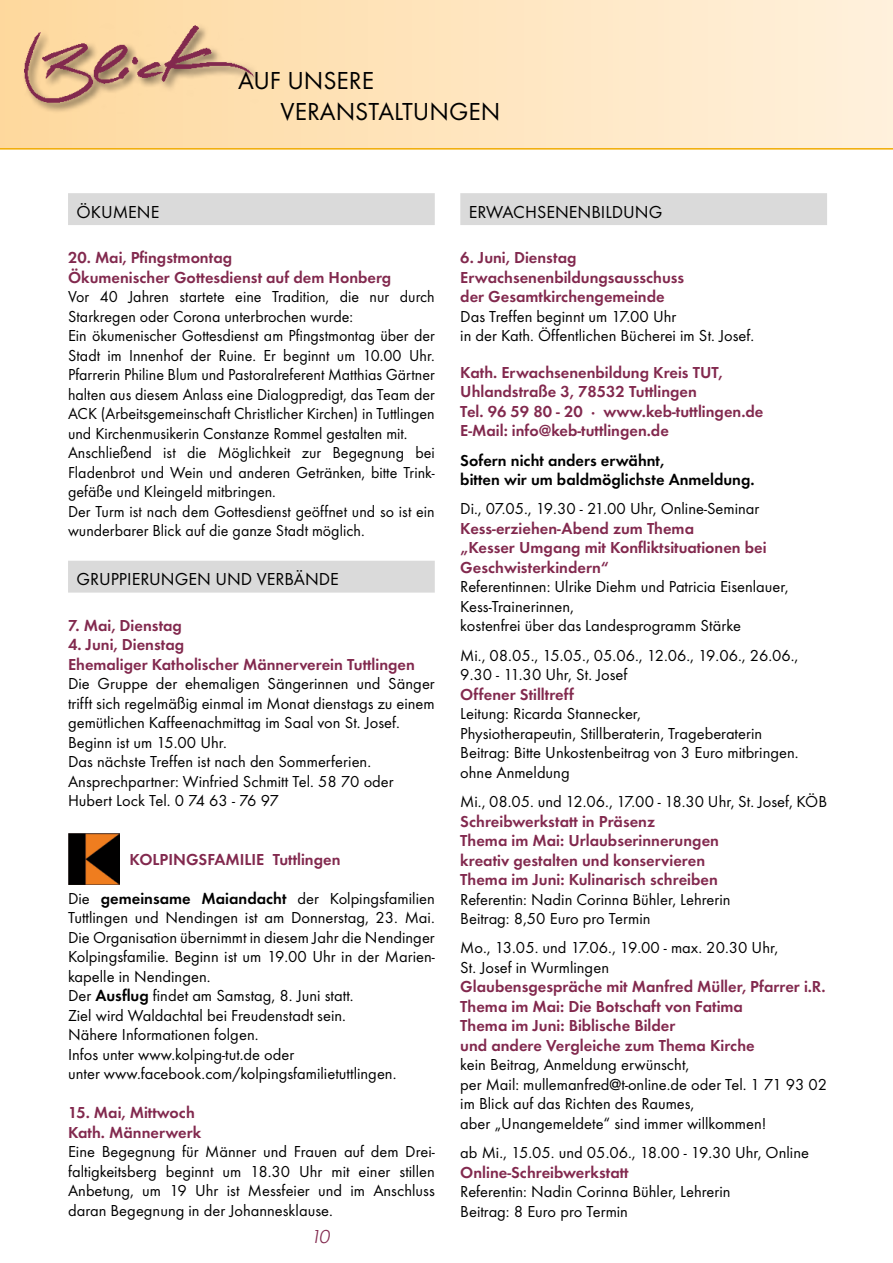
<style>
.page{position:relative;width:893px;height:1263px;background:#fff}
.page>*{position:absolute;margin:0;border:0;box-sizing:border-box;transform-origin:0 0}
.t1{font:25.5px/30.6px "Function";color:#000}
.t2{font:18px "Function";color:#000}
.t3{font:italic 300 18px "Limerick";color:#82294e}
.t4{font:16.5px/19.5px "Function";color:#000}
.t5{font:700 16.5px/19.5px "Function";color:#82294e}
.t6{font:700 16.5px/19.5px "Function";color:#000}
.s1{font-weight:700}
</style>
<div class="page">
<div style="left:0;top:0;width:893px;height:149px;background:linear-gradient(to right,#fed89d,#fff1dd)"></div>
<div style="left:22px;top:24px;width:242px;height:90px;background:#000;opacity:.55"></div>
<img style="left:18px;top:5px;width:240px;height:105px">
<hr style="left:0;top:148px;width:893px;height:2px;background:#f1ab00">
<div style="left:68px;top:193px;width:367px;height:32px;background:#dadada"></div>
<div style="left:68px;top:561px;width:367px;height:32px;background:#dadada"></div>
<img style="left:68px;top:833px;width:52px;height:51px">
<div style="left:460px;top:193px;width:367px;height:32px;background:#dadada"></div>
<h1 class="t1" style="left:281px;top:66px;width:221px;text-indent:-43px">AUF UNSERE<br>VERANSTALTUNGEN</h1>
<p class="t2" style="left:77px;top:201px;width:84px">ÖKUMENE</p>
<p class="t5" style="left:68px;top:248px;width:325px">20. Mai, Pfingstmontag<br>Ökumenischer Gottesdienst auf dem Honberg</p>
<p class="t4" style="left:68px;top:287px;width:368px">Vor 40 Jahren startete eine Tradition, die nur durch Starkregen oder Corona unterbrochen wurde:<br>Ein ökumenischer Gottesdienst am Pfingstmontag über der Stadt im Innenhof der Ruine. Er beginnt um 10.00 Uhr.<br>Pfarrerin Philine Blum und Pastoralreferent Matthias Gärtner halten aus diesem Anlass eine Dialogpredigt, das Team der ACK (Arbeitsgemeinschaft Christlicher Kirchen) in Tuttlingen und Kirchenmusikerin Constanze Rommel gestalten mit.<br>Anschließend ist die Möglichkeit zur Begegnung bei Fladenbrot und Wein und anderen Getränken, bitte Trink&shy;gefäße und Kleingeld mitbringen.<br>Der Turm ist nach dem Gottesdienst geöffnet und so ist ein wunderbarer Blick auf die ganze Stadt möglich.</p>
<p class="t2" style="left:77px;top:569px;width:264px">GRUPPIERUNGEN UND VERBÄNDE</p>
<p class="t5" style="left:68px;top:615px;width:115px">7. Mai, Dienstag</p>
<p class="t5" style="left:68px;top:635px;width:348px">4. Juni, Dienstag<br>Ehemaliger Katholischer Männerverein Tuttlingen</p>
<p class="t4" style="left:68px;top:674px;width:368px">Die Gruppe der ehemaligen Sängerinnen und Sänger trifft sich regelmäßig einmal im Monat dienstags zu einem gemütlichen Kaffeenachmittag im Saal von St. Josef.<br>Beginn ist um 15.00 Uhr.<br>Das nächste Treffen ist nach den Sommerferien.<br>Ansprechpartner: Winfried Schmitt Tel. 58 70 oder Hubert Lock Tel. 0 74 63 - 76 97</p>
<p class="t5" style="left:130px;top:849px;width:213px">KOLPINGSFAMILIE Tuttlingen</p>
<p class="t4" style="left:68px;top:888px;width:368px">Die <span class="s1">gemeinsame Maiandacht</span> der Kolpingsfamilien Tuttlingen und Nendingen ist am Donnerstag, 23. Mai.<br>Die Organisation übernimmt in diesem Jahr die Nendinger Kolpingsfamilie. Beginn ist um 19.00 Uhr in der Marien&shy;kapelle in Nendingen.<br>Der <span class="s1">Ausflug</span> findet am Samstag, 8. Juni statt.<br>Ziel wird Waldachtal bei Freudenstadt sein.<br>Nähere Informationen folgen.<br>Infos unter www.kolping-tut.de oder<br>unter www.facebook.com/kolpingsfamilietuttlingen.</p>
<p class="t5" style="left:68px;top:1103px;width:135px">15. Mai, Mittwoch<br>Kath. Männerwerk</p>
<p class="t4" style="left:68px;top:1142px;width:368px;text-align:justify">Eine Begegnung für Männer und Frauen auf dem Drei&shy;faltigkeitsberg beginnt um 18.30 Uhr mit einer stillen Anbetung, um 19 Uhr ist Messfeier und im Anschluss daran Begegnung in der Johannesklause.</p>
<p class="t3" style="left:310px;top:1226px;width:20px">10</p>
<p class="t2" style="left:469px;top:201px;width:195px">ERWACHSENENBILDUNG</p>
<p class="t5" style="left:460px;top:248px;width:225px">6. Juni, Dienstag<br>Erwachsenenbildungsausschuss der Gesamtkirchengemeinde</p>
<p class="t4" style="left:460px;top:306px;width:295px">Das Treffen beginnt um 17.00 Uhr<br>in der Kath. Öffentlichen Bücherei im St. Josef.</p>
<p class="t5" style="left:460px;top:363px;width:305px">Kath. Erwachsenenbildung Kreis TUT, Uhlandstraße 3, 78532 Tuttlingen<br>Tel. 96 59 80 - 20 · www.keb-tuttlingen.de E-Mail: info@keb-tuttlingen.de</p>
<p class="t6" style="left:460px;top:450px;width:296px">Sofern nicht anders erwähnt,<br>bitten wir um baldmöglichste Anmeldung.</p>
<p class="t4" style="left:460px;top:499px;width:301px">Di., 07.05., 19.30 - 21.00 Uhr, Online-Seminar</p>
<p class="t5" style="left:460px;top:519px;width:308px">Kess-erziehen-Abend zum Thema<br>„Kesser Umgang mit Konfliktsituationen bei<br>Geschwisterkindern“</p>
<p class="t4" style="left:460px;top:577px;width:330px">Referentinnen: Ulrike Diehm und Patricia Eisenlauer,<br>Kess-Trainerinnen,<br>kostenfrei über das Landesprogramm Stärke</p>
<p class="t4" style="left:460px;top:645px;width:340px">Mi., 08.05., 15.05., 05.06., 12.06., 19.06., 26.06.,<br>9.30 - 11.30 Uhr, St. Josef</p>
<p class="t5" style="left:460px;top:684px;width:115px">Offener Stilltreff</p>
<p class="t4" style="left:460px;top:704px;width:340px">Leitung: Ricarda Stannecker,<br>Physiotherapeutin, Stillberaterin, Trageberaterin Beitrag: Bitte Unkostenbeitrag von 3 Euro mitbringen. ohne Anmeldung</p>
<p class="t4" style="left:460px;top:792px;width:368px">Mi., 08.05. und 12.06., 17.00 - 18.30 Uhr, St. Josef, KÖB</p>
<p class="t5" style="left:460px;top:811px;width:260px">Schreibwerkstatt in Präsenz<br>Thema im Mai: Urlaubserinnerungen kreativ gestalten und konservieren Thema im Juni: Kulinarisch schreiben</p>
<p class="t4" style="left:460px;top:889px;width:272px">Referentin: Nadin Corinna Bühler, Lehrerin<br>Beitrag: 8,50 Euro pro Termin</p>
<p class="t4" style="left:460px;top:938px;width:319px">Mo., 13.05. und 17.06., 19.00 - max. 20.30 Uhr,<br>St. Josef in Wurmlingen</p>
<p class="t5" style="left:460px;top:977px;width:367px">Glaubensgespräche mit Manfred Müller, Pfarrer i.R.<br>Thema im Mai: Die Botschaft von Fatima<br>Thema im Juni: Biblische Bilder<br>und andere Vergleiche zum Thema Kirche</p>
<p class="t4" style="left:460px;top:1055px;width:368px">kein Beitrag, Anmeldung erwünscht,<br>per Mail: mullemanfred@t-online.de oder Tel. 1 71 93 02 im Blick auf das Richten des Raumes,<br>aber „Unangemeldete“ sind immer willkommen!</p>
<p class="t4" style="left:460px;top:1143px;width:350px">ab Mi., 15.05. und 05.06., 18.00 - 19.30 Uhr, Online</p>
<p class="t5" style="left:460px;top:1162px;width:170px">Online-Schreibwerkstatt</p>
<p class="t4" style="left:460px;top:1182px;width:272px">Referentin: Nadin Corinna Bühler, Lehrerin<br>Beitrag: 8 Euro pro Termin</p>
</div>
